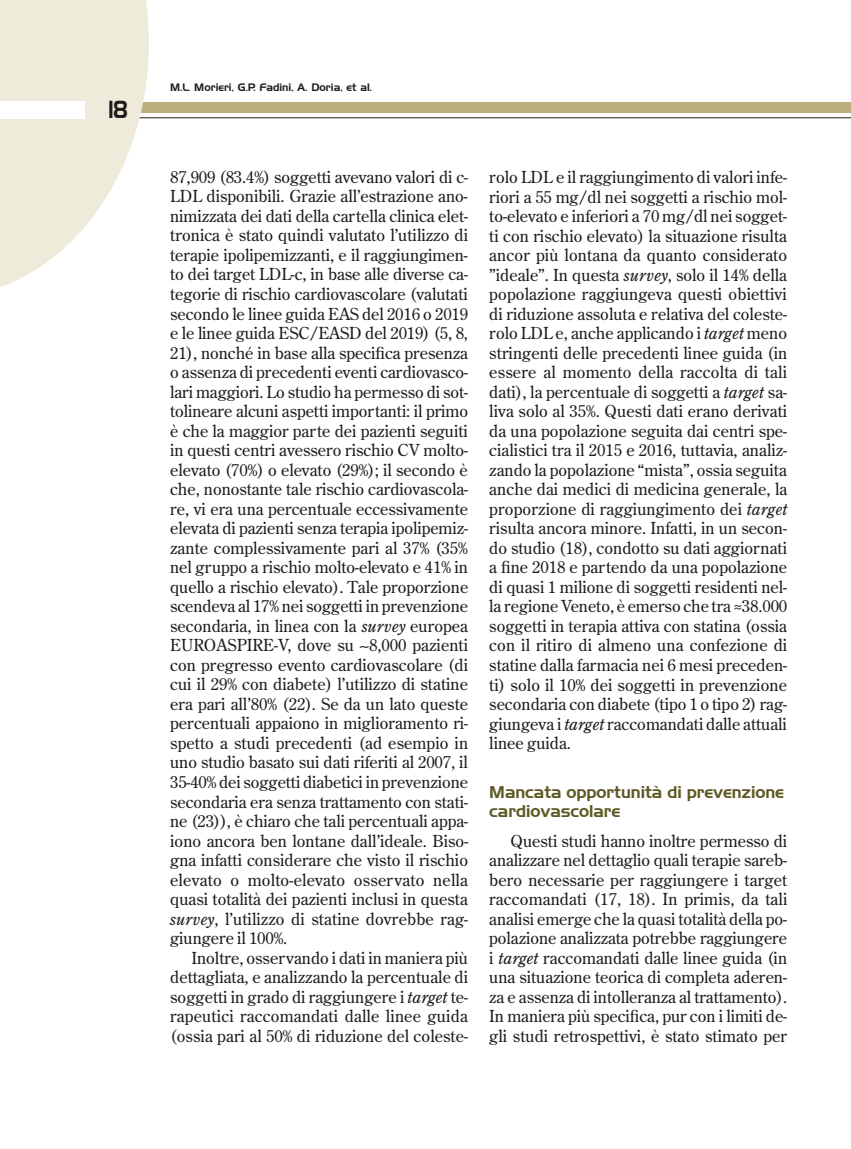
<style>
.page{position:relative;width:851px;height:1149px;background:#fff}
.page>*{position:absolute;margin:0;border:0;box-sizing:border-box;transform-origin:0 0}
.t1{font:24px "Handel Gothic BT";color:#1d1d1b;scale:.8 1}
.t2{font:16.5px/19.5px "Century Old Style Std";letter-spacing:.005em;color:#1d1d1b;text-align:justify}
.t3{font:16.5px/19.5px "Handel Gothic BT";letter-spacing:-.005em;color:#5e5a25}
.t4{font:10.5px "Handel Gothic BT";color:#1d1d1b}
.s1{font-style:italic}
</style>
<div class="page">
<hr style="left:0;top:117px;width:850px;height:1px;background:#1d1d1b">
<div style="left:0;top:102px;width:850px;height:11px;background:#bbae7c"></div>
<svg style="left:0;top:0;width:149px;height:287px;fill:#eeebdb"></svg>
<div style="left:0;top:101px;width:85px;height:17px;background:#fff"></div>
<h1 class="t1" style="left:108px;top:95px;width:26px">18</h1>
<p class="t4" style="left:170px;top:81px;width:203px">M.L. Morieri, G.P. Fadini, A. Doria, et al.</p>
<p class="t2" style="left:170px;top:167px;width:299px">87,909 (83.4%) soggetti avevano valori di c-LDL disponibili. Grazie all’estrazione ano&shy;nimizzata dei dati della cartella clinica elet&shy;tronica è stato quindi valutato l’utilizzo di terapie ipolipemizzanti, e il raggiungimen&shy;to dei target LDL-c, in base alle diverse ca&shy;tegorie di rischio cardiovascolare (valutati secondo le linee guida EAS del 2016 o 2019 e le linee guida ESC/EASD del 2019) (5, 8, 21), nonché in base alla specifica presenza o assenza di precedenti eventi cardiovasco&shy;lari maggiori. Lo studio ha permesso di sot&shy;tolineare alcuni aspetti importanti: il primo è che la maggior parte dei pazienti seguiti in questi centri avessero rischio CV molto&shy;elevato (70%) o elevato (29%); il secondo è che, nonostante tale rischio cardiovascola&shy;re, vi era una percentuale eccessivamente elevata di pazienti senza terapia ipolipemiz&shy;zante complessivamente pari al 37% (35% nel gruppo a rischio molto-elevato e 41% in quello a rischio elevato). Tale proporzione scendeva al 17% nei soggetti in prevenzione secondaria, in linea con la <span class="s1">survey</span> europea EUROASPIRE-V, dove su 8,000 pazienti con pregresso evento cardiovascolare (di cui il 29% con diabete) l’utilizzo di statine era pari all’80% (22). Se da un lato queste percentuali appaiono in miglioramento ri&shy;spetto a studi precedenti (ad esempio in uno studio basato sui dati riferiti al 2007, il 35-40% dei soggetti diabetici in prevenzione secondaria era senza trattamento con stati&shy;ne (23)), è chiaro che tali percentuali appa&shy;iono ancora ben lontane dall’ideale. Biso&shy;gna infatti considerare che visto il rischio elevato o molto-elevato osservato nella quasi totalità dei pazienti inclusi in questa <span class="s1">survey</span>, l’utilizzo di statine dovrebbe rag&shy;giungere il 100%.</p>
<p class="t2" style="left:170px;top:947px;width:299px;text-indent:21px">Inoltre, osservando i dati in maniera più dettagliata, e analizzando la percentuale di soggetti in grado di raggiungere i <span class="s1">target</span> te&shy;rapeutici raccomandati dalle linee guida (ossia pari al 50% di riduzione del coleste-</p>
<p class="t2" style="left:489px;top:167px;width:299px">rolo LDL e il raggiungimento di valori infe&shy;riori a 55 mg/dl nei soggetti a rischio mol&shy;to-elevato e inferiori a 70 mg/dl nei sogget&shy;ti con rischio elevato) la situazione risulta ancor più lontana da quanto considerato ”ideale”. In questa <span class="s1">survey</span>, solo il 14% della popolazione raggiungeva questi obiettivi di riduzione assoluta e relativa del coleste&shy;rolo LDL e, anche applicando i <span class="s1">target</span> meno stringenti delle precedenti linee guida (in essere al momento della raccolta di tali dati), la percentuale di soggetti a <span class="s1">target</span> sa&shy;liva solo al 35%. Questi dati erano derivati da una popolazione seguita dai centri spe&shy;cialistici tra il 2015 e 2016, tuttavia, analiz&shy;zando la popolazione “mista”, ossia seguita anche dai medici di medicina generale, la proporzione di raggiungimento dei <span class="s1">target </span>risulta ancora minore. Infatti, in un secon&shy;do studio (18), condotto su dati aggiornati a fine 2018 e partendo da una popolazione di quasi 1 milione di soggetti residenti nel&shy;la regione Veneto, è emerso che tra ≈38.000 soggetti in terapia attiva con statina (ossia con il ritiro di almeno una confezione di statine dalla farmacia nei 6 mesi preceden&shy;ti) solo il 10% dei soggetti in prevenzione secondaria con diabete (tipo 1 o tipo 2) rag&shy;giungeva i <span class="s1">target</span> raccomandati dalle attuali linee guida.</p>
<p class="t3" style="left:489px;top:781px;width:296px">Mancata opportunità di prevenzione cardiovascolare</p>
<p class="t2" style="left:489px;top:830px;width:299px;text-indent:21px">Questi studi hanno inoltre permesso di analizzare nel dettaglio quali terapie sareb&shy;bero necessarie per raggiungere i target raccomandati (17, 18). In primis, da tali analisi emerge che la quasi totalità della po&shy;polazione analizzata potrebbe raggiungere i <span class="s1">target</span> raccomandati dalle linee guida (in una situazione teorica di completa aderen&shy;za e assenza di intolleranza al trattamento).<br>In maniera più specifica, pur con i limiti de&shy;gli studi retrospettivi, è stato stimato per</p>
</div>
